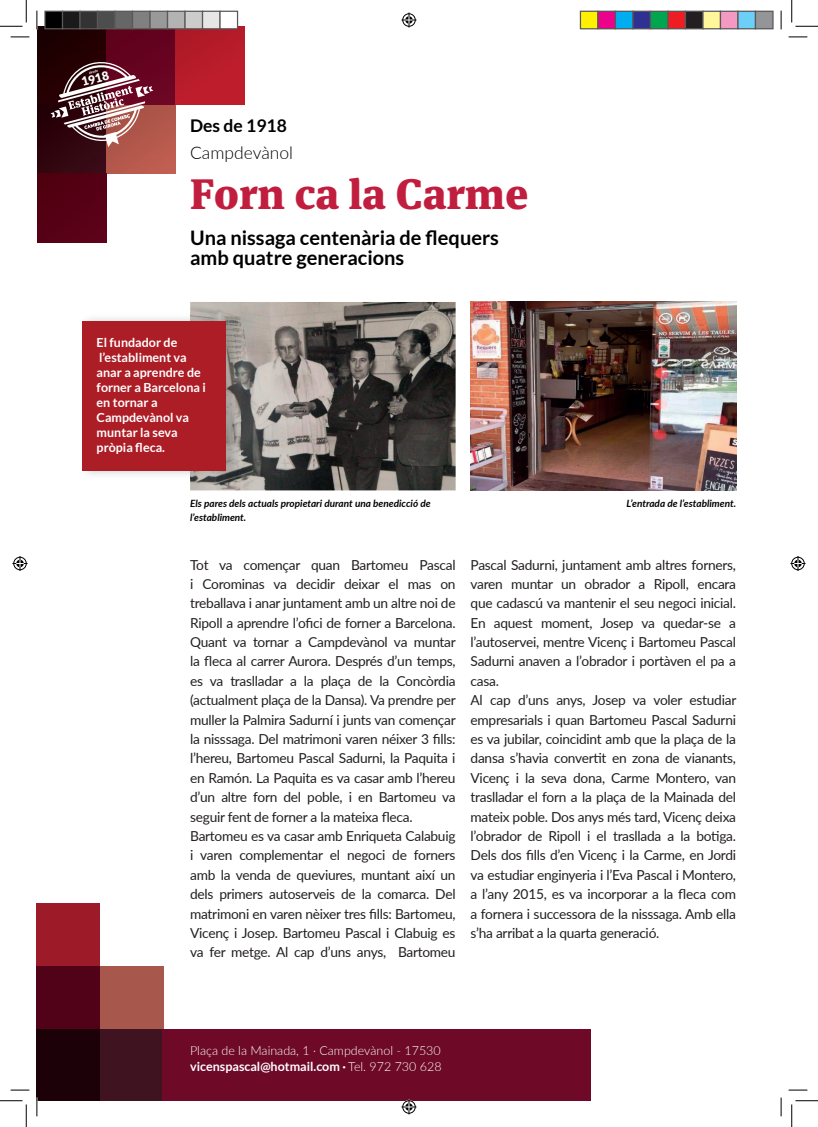
<style>
.page{position:relative;width:818px;height:1127px;background:#fff}
.page>*{position:absolute;margin:0;border:0;box-sizing:border-box;transform-origin:0 0}
.t1{font:900 42.5px "Meta Serif Pro";color:#c11e3f}
.t2{font:700 20px/20px "Lato";color:#000001}
.t3{font:300 17.5px "Lato";color:#000001}
.t4{font:700 17.5px "Lato";color:#000001}
.t5{font:13.75px/19.4px "Lato";letter-spacing:-.02em;color:#231f20}
.t6{font:700 12.5px/15px "Lato";color:#fff}
.t7{font:300 12.5px/16.2px "Lato";color:#fff}
.t8{font:900 12.12px "Lato";color:#fff}
.t9{font:italic 700 10px/13.8px "Lato";color:#000001}
.s1{font-weight:700}
</style>
<div class="page">
<div style="left:28px;top:26px;width:78px;height:78px;background:#220001"></div>
<div style="left:28px;top:104px;width:78px;height:69px;background:linear-gradient(to bottom,#1f0004,#380913)"></div>
<div style="left:106px;top:104px;width:69px;height:69px;background:#b5594d"></div>
<div style="left:106px;top:26px;width:69px;height:78px;background:#64031e"></div>
<div style="left:28px;top:173px;width:78px;height:70px;background:#550014"></div>
<div style="left:175px;top:26px;width:69px;height:78px;background:#b91c2a"></div>
<div style="left:37px;top:903px;width:63px;height:63px;background:#9d1b29"></div>
<div style="left:37px;top:966px;width:63px;height:63px;background:#510218"></div>
<div style="left:100px;top:966px;width:63px;height:63px;background:#a8574d"></div>
<div style="left:37px;top:1028px;width:63px;height:72px;background:#1d0108"></div>
<div style="left:100px;top:1028px;width:63px;height:72px;background:#401320"></div>
<div style="left:163px;top:1028px;width:428px;height:72px;background:#6e0928"></div>
<img style="left:190px;top:302px;width:266px;height:188px">
<img style="left:87px;top:313px;width:154px;height:165px">
<div style="left:82px;top:321px;width:144px;height:150px;background:#ad1d26"></div>
<img style="left:471px;top:302px;width:265px;height:188px">
<div style="left:26px;top:26px;width:11px;height:228px;background:#fff"></div>
<svg style="left:51px;top:62px;width:102px;height:85px"></svg>
<svg style="left:11px;top:36px;width:18px;height:2px"></svg>
<svg style="left:788px;top:36px;width:19px;height:2px"></svg>
<svg style="left:11px;top:1089px;width:18px;height:1px"></svg>
<svg style="left:788px;top:1089px;width:19px;height:1px"></svg>
<svg style="left:36px;top:11px;width:2px;height:18px"></svg>
<svg style="left:36px;top:1097px;width:2px;height:18px"></svg>
<svg style="left:780px;top:11px;width:2px;height:18px"></svg>
<svg style="left:780px;top:1097px;width:2px;height:18px"></svg>
<svg style="left:0;top:0;width:27px;height:27px"></svg>
<svg style="left:0;top:1100px;width:27px;height:26px"></svg>
<svg style="left:791px;top:0;width:27px;height:27px"></svg>
<svg style="left:791px;top:1100px;width:27px;height:26px"></svg>
<svg style="left:401px;top:13px;width:15px;height:15px"></svg>
<svg style="left:401px;top:1099px;width:15px;height:15px"></svg>
<svg style="left:13px;top:556px;width:15px;height:15px"></svg>
<svg style="left:790px;top:556px;width:15px;height:15px"></svg>
<div style="left:45px;top:11px;width:18px;height:18px;background:#000"></div>
<div style="left:44px;top:11px;width:19px;height:18px;border:1px solid #595959"></div>
<div style="left:63px;top:11px;width:17px;height:18px;background:#1a1a1a"></div>
<div style="left:62px;top:11px;width:19px;height:18px;border:1px solid #595959"></div>
<div style="left:80px;top:11px;width:18px;height:18px;background:#333"></div>
<div style="left:79px;top:11px;width:19px;height:18px;border:1px solid #595959"></div>
<div style="left:98px;top:11px;width:17px;height:18px;background:#4d4d4d"></div>
<div style="left:97px;top:11px;width:19px;height:18px;border:1px solid #595959"></div>
<div style="left:115px;top:11px;width:18px;height:18px;background:#666"></div>
<div style="left:114px;top:11px;width:19px;height:18px;border:1px solid #595959"></div>
<div style="left:133px;top:11px;width:17px;height:18px;background:#808080"></div>
<div style="left:132px;top:11px;width:19px;height:18px;border:1px solid #595959"></div>
<div style="left:150px;top:11px;width:18px;height:18px;background:#999"></div>
<div style="left:149px;top:11px;width:19px;height:18px;border:1px solid #595959"></div>
<div style="left:168px;top:11px;width:17px;height:18px;background:#b3b3b3"></div>
<div style="left:167px;top:11px;width:19px;height:18px;border:1px solid #595959"></div>
<div style="left:185px;top:11px;width:18px;height:18px;background:#ccc"></div>
<div style="left:184px;top:11px;width:19px;height:18px;border:1px solid #595959"></div>
<div style="left:203px;top:11px;width:17px;height:18px;background:#e6e6e6"></div>
<div style="left:202px;top:11px;width:19px;height:18px;border:1px solid #595959"></div>
<div style="left:220px;top:11px;width:18px;height:18px;background:#fff"></div>
<div style="left:219px;top:11px;width:19px;height:18px;border:1px solid #595959"></div>
<div style="left:580px;top:11px;width:18px;height:18px;background:#fff101"></div>
<div style="left:580px;top:11px;width:18px;height:18px;border:1px solid #595959"></div>
<div style="left:598px;top:11px;width:17px;height:18px;background:#ed028c"></div>
<div style="left:597px;top:11px;width:19px;height:18px;border:1px solid #595959"></div>
<div style="left:615px;top:11px;width:18px;height:18px;background:#00aeef"></div>
<div style="left:615px;top:11px;width:18px;height:18px;border:1px solid #595959"></div>
<div style="left:633px;top:11px;width:17px;height:18px;background:#2e3092"></div>
<div style="left:632px;top:11px;width:19px;height:18px;border:1px solid #595959"></div>
<div style="left:650px;top:11px;width:18px;height:18px;background:#00a54f"></div>
<div style="left:650px;top:11px;width:18px;height:18px;border:1px solid #595959"></div>
<div style="left:668px;top:11px;width:17px;height:18px;background:#ee1d23"></div>
<div style="left:667px;top:11px;width:19px;height:18px;border:1px solid #595959"></div>
<div style="left:685px;top:11px;width:18px;height:18px;background:#231f20"></div>
<div style="left:685px;top:11px;width:18px;height:18px;border:1px solid #595959"></div>
<div style="left:703px;top:11px;width:17px;height:18px;background:#fff79a"></div>
<div style="left:702px;top:11px;width:19px;height:18px;border:1px solid #595959"></div>
<div style="left:720px;top:11px;width:18px;height:18px;background:#f499c2"></div>
<div style="left:720px;top:11px;width:18px;height:18px;border:1px solid #595959"></div>
<div style="left:738px;top:11px;width:17px;height:18px;background:#6bcff6"></div>
<div style="left:737px;top:11px;width:19px;height:18px;border:1px solid #595959"></div>
<div style="left:755px;top:11px;width:18px;height:18px;background:#939598"></div>
<div style="left:755px;top:11px;width:18px;height:18px;border:1px solid #595959"></div>
<p class="t8" style="left:80px;top:75px;width:30px;rotate:-15deg">1918</p>
<p class="t4" style="left:190px;top:115px;width:98px">Des de 1918</p>
<p class="t3" style="left:190px;top:141px;width:104px">Campdevànol</p>
<h1 class="t1" style="left:190px;top:158px;width:340px">Forn ca la Carme</h1>
<h2 class="t2" style="left:190px;top:228px;width:310px">Una nissaga centenària de flequers amb quatre generacions</h2>
<p class="t6" style="left:97px;top:334px;width:111px">El fundador de l’establiment va anar a aprendre de forner a Barcelona i en tornar a<br>Campdevànol va muntar la seva pròpia fleca.</p>
<p class="t9" style="left:190px;top:496px;width:242px">Els pares dels actuals propietari durant una benedicció de l’establiment.</p>
<p class="t9" style="left:627px;top:496px;width:111px">L’entrada de l’establiment.</p>
<p class="t5" style="left:190px;top:554px;width:267px">Tot va començar quan Bartomeu Pascal i Corominas va decidir deixar el mas on treballava i anar juntament amb un altre noi de Ripoll a aprendre l’ofici de forner a Barcelona.<br>Quant va tornar a Campdevànol va muntar la fleca al carrer Aurora. Després d’un temps, es va traslladar a la plaça de la Concòrdia (actualment plaça de la Dansa). Va prendre per muller la Palmira Sadurní i junts van començar la nisssaga. Del matrimoni varen néixer 3 fills: l’hereu, Bartomeu Pascal Sadurni, la Paquita i en Ramón. La Paquita es va casar amb l’hereu d’un altre forn del poble, i en Bartomeu va seguir fent de forner a la mateixa fleca.<br>Bartomeu es va casar amb Enriqueta Calabuig i varen complementar el negoci de forners amb la venda de queviures, muntant així un dels primers autoserveis de la comarca. Del matrimoni en varen nèixer tres fills: Bartomeu, Vicenç i Josep. Bartomeu Pascal i Clabuig es va fer metge. Al cap d’uns anys, Bartomeu</p>
<p class="t5" style="left:471px;top:554px;width:267px">Pascal Sadurni, juntament amb altres forners, varen muntar un obrador a Ripoll, encara que cadascú va mantenir el seu negoci inicial.<br>En aquest moment, Josep va quedar-se a l’autoservei, mentre Vicenç i Bartomeu Pascal Sadurni anaven a l’obrador i portàven el pa a casa.<br>Al cap d’uns anys, Josep va voler estudiar empresarials i quan Bartomeu Pascal Sadurni es va jubilar, coincidint amb que la plaça de la dansa s’havia convertit en zona de vianants, Vicenç i la seva dona, Carme Montero, van traslladar el forn a la plaça de la Mainada del mateix poble. Dos anys més tard, Vicenç deixa l’obrador de Ripoll i el trasllada a la botiga.<br>Dels dos fills d’en Vicenç i la Carme, en Jordi va estudiar enginyeria i l’Eva Pascal i Montero, a l’any 2015, es va incorporar a la fleca com a fornera i successora de la nisssaga. Amb ella s’ha arribat a la quarta generació.</p>
<p class="t7" style="left:190px;top:1041px;width:253px">Plaça de la Mainada, 1 · Campdevànol - 17530 <span class="s1">vicenspascal@hotmail.com ·</span> Tel. 972 730 628</p>
</div>
